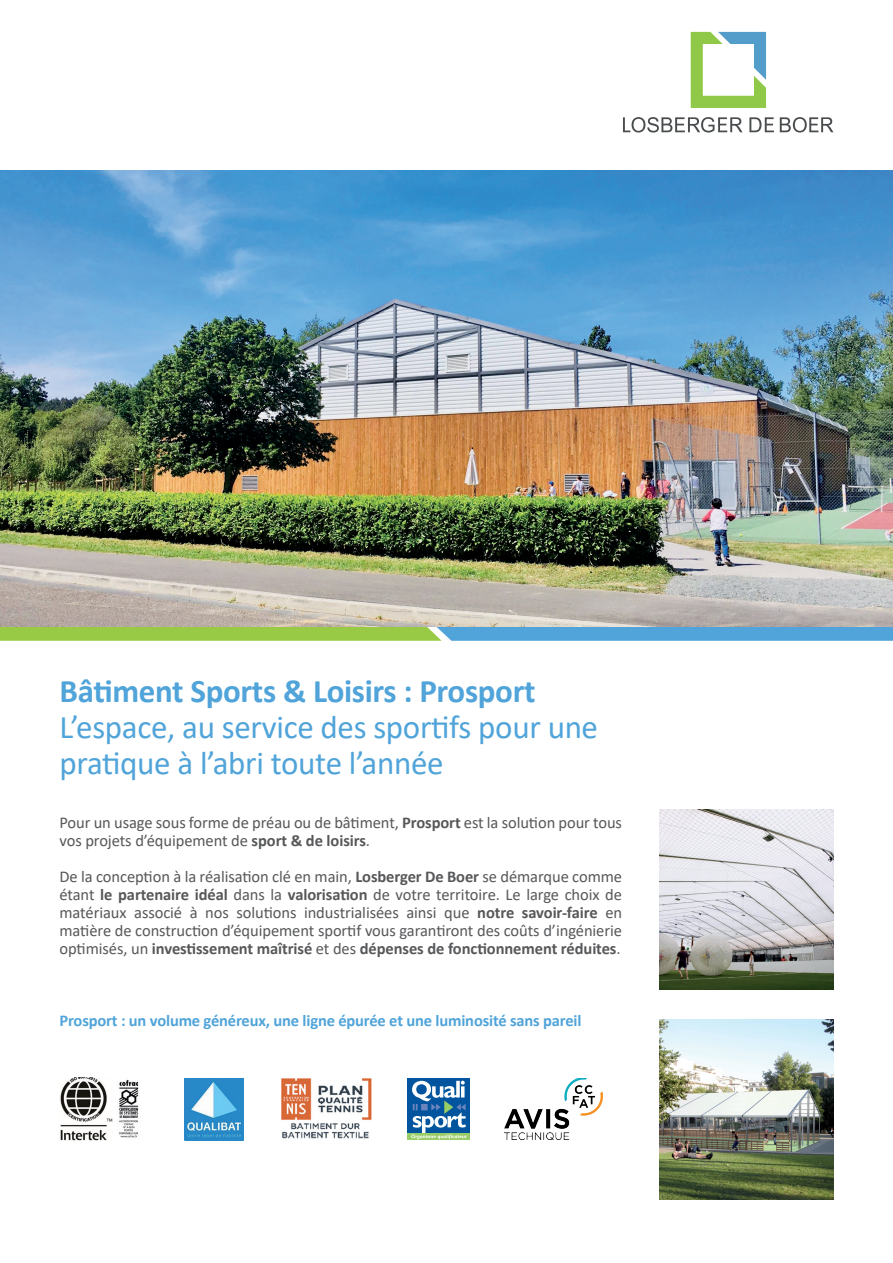
<style>
.page{position:relative;width:893px;height:1263px;background:#fff}
.page>*{position:absolute;margin:0;border:0;box-sizing:border-box;transform-origin:0 0}
.t1{font:33px/36px "Calibri";letter-spacing:-.01em;color:#50a4d9}
.t2{font:700 33px "Calibri";letter-spacing:-.01em;color:#50a4d9}
.t3{font:16.5px/18px "Calibri";letter-spacing:-.005em;color:#57585a}
.t4{font:700 16.5px "Calibri";letter-spacing:-.01em;color:#50a4d9}
.s1{font-weight:700}
</style>
<div class="page">
<svg style="left:623px;top:117px;width:119px;height:16px"></svg>
<svg style="left:749px;top:117px;width:25px;height:15px"></svg>
<svg style="left:780px;top:117px;width:53px;height:16px"></svg>
<svg style="left:691px;top:32px;width:75px;height:76px"></svg>
<svg style="left:0;top:627px;width:893px;height:14px;background:#76b892"></svg>
<img style="left:659px;top:1019px;width:174px;height:180px">
<img style="left:659px;top:809px;width:174px;height:180px">
<img style="left:0;top:171px;width:893px;height:456px">
<img style="left:60px;top:1077px;width:79px;height:64px">
<img style="left:184px;top:1078px;width:60px;height:62px">
<img style="left:281px;top:1078px;width:91px;height:61px">
<div style="left:408px;top:1078px;width:62px;height:55px;background:#01559e"></div>
<div style="left:408px;top:1133px;width:62px;height:7px;background:#98cc67"></div>
<svg style="left:411px;top:1081px;width:56px;height:58px"></svg>
<img style="left:505px;top:1078px;width:97px;height:62px">
<h1 class="t2" style="left:60px;top:668px;width:477px">Bâtiment Sports &amp; Loisirs : Prosport</h1>
<h1 class="t1" style="left:60px;top:708px;width:540px">L’espace, au service des sportifs pour une pratique à l’abri toute l’année</h1>
<p class="t3" style="left:60px;top:813px;width:564px">Pour un usage sous forme de préau ou de bâtiment, <span class="s1">Prosport</span> est la solution pour tous vos projets d’équipement de <span class="s1">sport &amp; de loisirs</span>.</p>
<p class="t3" style="left:60px;top:867px;width:564px;text-align:justify">De la conception à la réalisation clé en main, <span class="s1">Losberger De Boer</span> se démarque comme étant <span class="s1">le partenaire idéal</span> dans la <span class="s1">valorisation</span> de votre territoire. Le large choix de matériaux associé à nos solutions industrialisées ainsi que <span class="s1">notre savoir-faire</span> en matière de construction d’équipement sportif vous garantiront des coûts d’ingénierie optimisés, un <span class="s1">investissement maîtrisé</span> et des <span class="s1">dépenses de fonctionnement réduites</span>.</p>
<p class="t4" style="left:60px;top:1009px;width:523px">Prosport : un volume généreux, une ligne épurée et une luminosité sans pareil</p>
</div>
